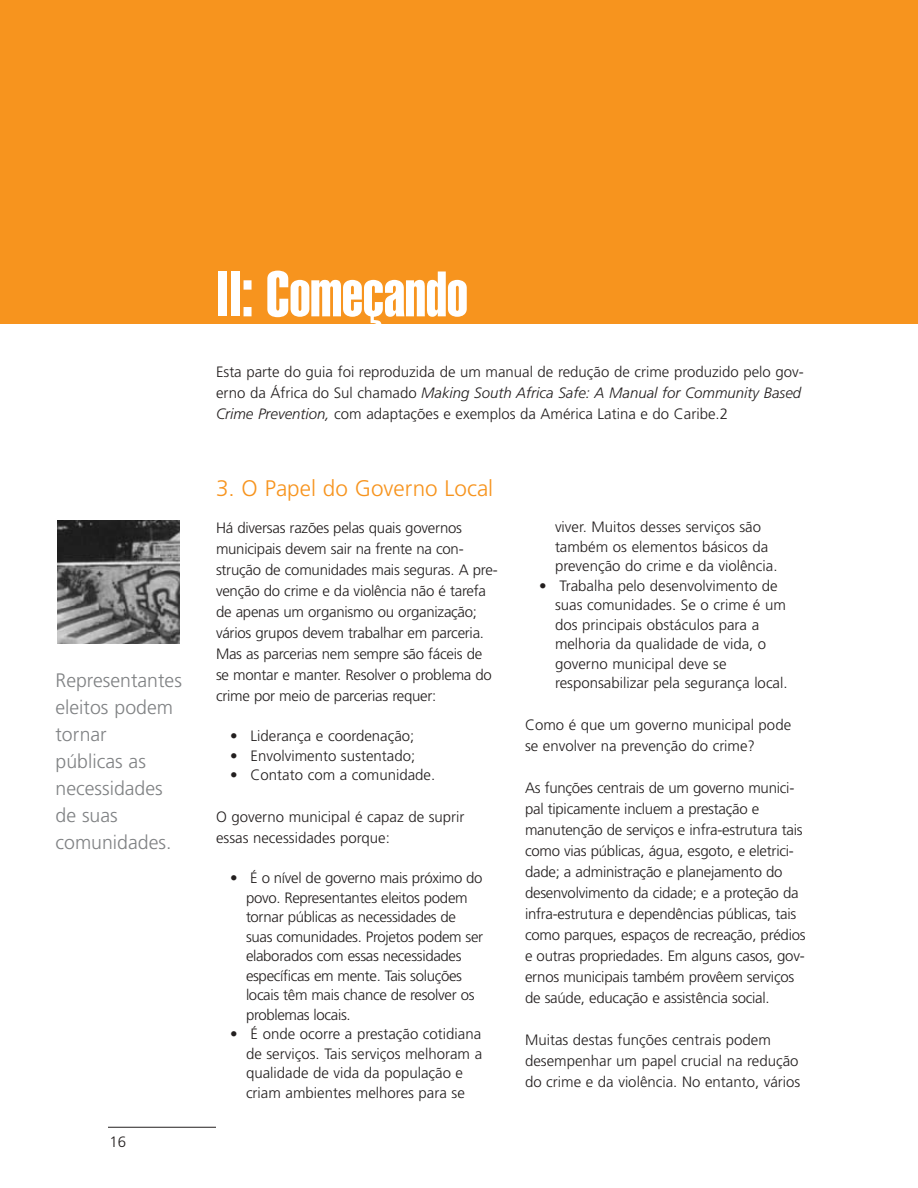
<style>
.page{position:relative;width:918px;height:1188px;background:#fff}
.page>*{position:absolute;margin:0;border:0;box-sizing:border-box;transform-origin:0 0}
.t1{font:63px "Helvetica Extra Compressed";color:#fff}
.t2{font:300 22.5px "Frutiger";color:#f7941e}
.t3{font:300 19.5px/27px "Frutiger";color:#808284}
.t4{font:300 15px/21px "Frutiger";letter-spacing:-.015em;color:#231f1f}
.s1{font-style:italic}
.s2{font-weight:700;font-stretch:condensed}
</style>
<div class="page">
<hr style="left:108px;top:1127px;width:108px;height:1px;background:#231f1f">
<div style="left:0;top:0;width:918px;height:324px;background:#f7941e"></div>
<img style="left:57px;top:520px;width:123px;height:124px">
<h3 class="t3" style="left:56px;top:669px;width:128px">Representantes eleitos podem tornar<br>públicas as necessidades de suas comunidades.</h3>
<p class="t4" style="left:110px;top:1133px;width:18px">16</p>
<h1 class="t1" style="left:216px;top:271px;width:253px">II: Começando</h1>
<p class="t4" style="left:216px;top:363px;width:589px">Esta parte do guia foi reproduzida de um manual de redução de crime produzido pelo gov&shy;erno da África do Sul chamado <span class="s1">Making South Africa Safe: A Manual for Community Based<br>Crime Prevention,</span> com adaptações e exemplos da América Latina e do Caribe.2</p>
<h2 class="t2" style="left:216px;top:479px;width:279px">3. O Papel do Governo Local</h2>
<p class="t4" style="left:216px;top:518px;width:283px">Há diversas razões pelas quais governos municipais devem sair na frente na con&shy;strução de comunidades mais seguras. A pre&shy;venção do crime e da violência não é tarefa de apenas um organismo ou organização; vários grupos devem trabalhar em parceria.<br>Mas as parcerias nem sempre são fáceis de se montar e manter. Resolver o problema do crime por meio de parcerias requer:</p>
<p class="t4" style="left:230px;top:726px;width:186px"><span class="s2">•</span> Liderança e coordenação;</p>
<p class="t4" style="left:230px;top:746px;width:186px"><span class="s2">•</span> Envolvimento sustentado;</p>
<p class="t4" style="left:230px;top:765px;width:206px"><span class="s2">•</span> Contato com a comunidade.</p>
<p class="t4" style="left:216px;top:807px;width:250px">O governo municipal é capaz de suprir essas necessidades porque:</p>
<p class="t4" style="left:246px;top:870px;width:239px;line-height:19.5px;text-indent:-16px"><span class="s2">•</span> É o nível de governo mais próximo do povo. Representantes eleitos podem tornar públicas as necessidades de suas comunidades. Projetos podem ser elaborados com essas necessidades específicas em mente. Tais soluções locais têm mais chance de resolver os problemas locais.</p>
<p class="t4" style="left:246px;top:1026px;width:238px;line-height:19.5px;text-indent:-16px"><span class="s2">•</span> É onde ocorre a prestação cotidiana de serviços. Tais serviços melhoram a qualidade de vida da população e criam ambientes melhores para se</p>
<p class="t4" style="left:555px;top:519px;width:224px;line-height:19.5px">viver. Muitos desses serviços são também os elementos básicos da prevenção do crime e da violência.</p>
<p class="t4" style="left:555px;top:577px;width:234px;line-height:19.5px;text-indent:-16px"><span class="s2">•</span> Trabalha pelo desenvolvimento de suas comunidades. Se o crime é um dos principais obstáculos para a melhoria da qualidade de vida, o governo municipal deve se responsabilizar pela segurança local.</p>
<p class="t4" style="left:525px;top:716px;width:268px">Como é que um governo municipal pode se envolver na prevenção do crime?</p>
<p class="t4" style="left:525px;top:779px;width:282px">As funções centrais de um governo munici&shy;pal tipicamente incluem a prestação e manutenção de serviços e infra-estrutura tais como vias públicas, água, esgoto, e eletrici&shy;dade; a administração e planejamento do desenvolvimento da cidade; e a proteção da infra-estrutura e dependências públicas, tais como parques, espaços de recreação, prédios e outras propriedades. Em alguns casos, gov&shy;ernos municipais também provêem serviços de saúde, educação e assistência social.</p>
<p class="t4" style="left:525px;top:1031px;width:277px">Muitas destas funções centrais podem desempenhar um papel crucial na redução do crime e da violência. No entanto, vários</p>
</div>
